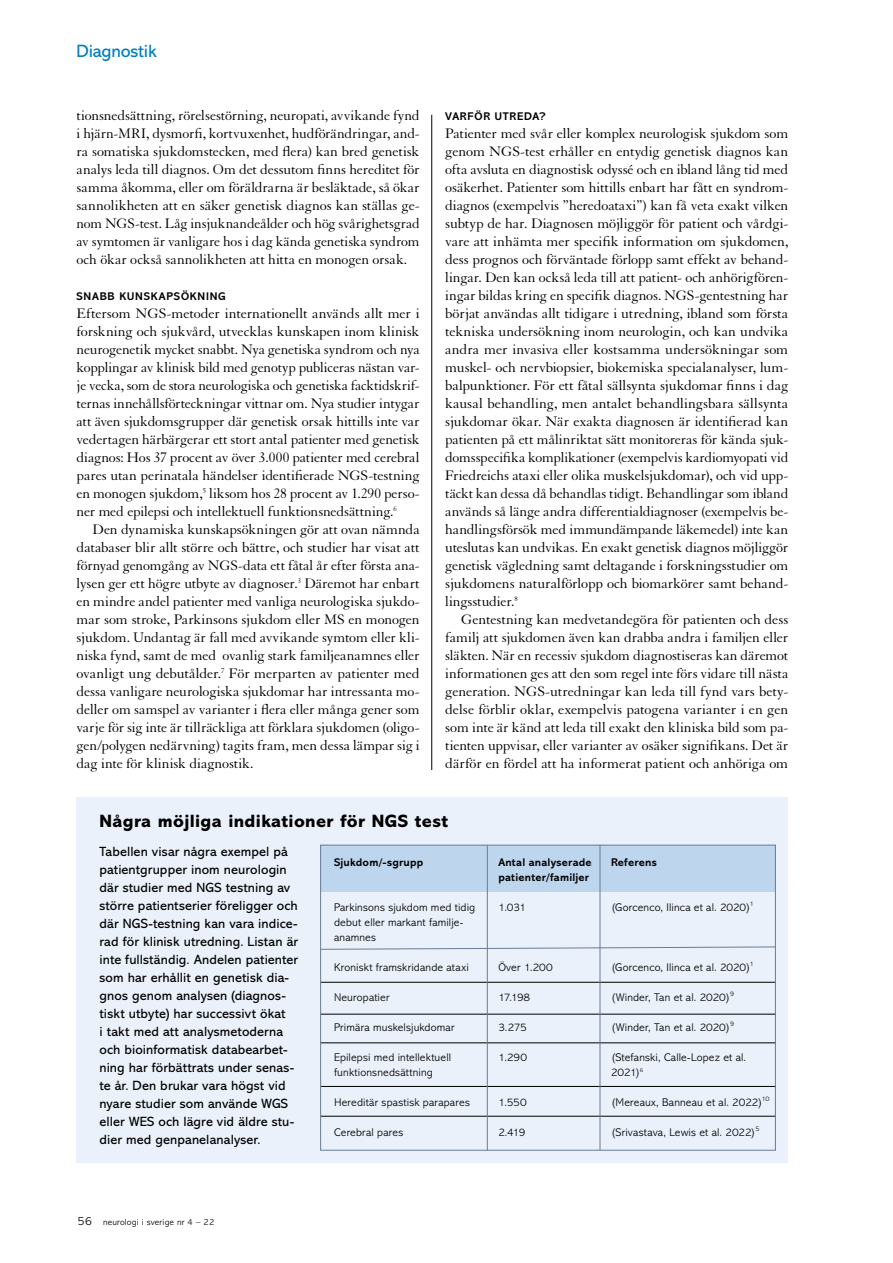
<style>
.page{position:relative;width:893px;height:1263px;background:#fff}
.page>*{position:absolute;margin:0;border:0;box-sizing:border-box;transform-origin:0 0}
.t1{font:800 18px "Abadi MT Std";letter-spacing:.02em;color:#000}
.t2{font:18px "Abadi MT Std";letter-spacing:-.01em;color:#0080bc}
.t3{font:15px/18px "Granjon LT Std";letter-spacing:-.01em;color:#000;text-align:justify}
.t4{font:13.5px/18px "Abadi MT Std";letter-spacing:.01em;color:#000}
.t5{font:300 11.25px/15px "Abadi MT Std";letter-spacing:.015em;color:#000}
.t6{font:700 11.25px/15px "Abadi MT Std";letter-spacing:.025em;color:#000}
.t7{font:700 11.25px "Abadi MT Std";letter-spacing:.07em;color:#000}
.t8{font:300 9px "Abadi MT Std";letter-spacing:.02em;color:#000}
.s1{font-size:12px}
</style>
<div class="page">
<hr style="left:431px;top:115px;width:1px;height:1065px;background:#000">
<div style="left:412px;top:770px;width:39px;height:454px;background:#fff"></div>
<div style="left:77px;top:797px;width:711px;height:365px;background:#eaf1fa"></div>
<div style="left:321px;top:845px;width:455px;height:47px;background:#bdd6ed"></div>
<svg style="left:322px;top:946px;width:452px;height:4px"></svg>
<hr style="left:321px;top:982px;width:455px;height:1px;background:#000">
<hr style="left:321px;top:1014px;width:455px;height:1px;background:#000">
<hr style="left:321px;top:1042px;width:455px;height:1px;background:#000">
<hr style="left:321px;top:1086px;width:455px;height:1px;background:#000">
<hr style="left:321px;top:1116px;width:455px;height:1px;background:#000">
<hr style="left:487px;top:845px;width:1px;height:305px;background:#687c94">
<hr style="left:600px;top:845px;width:1px;height:305px;background:#687c94">
<div style="left:320px;top:845px;width:456px;height:305px;border:1px solid #687c94"></div>
<p class="t2" style="left:76px;top:41px;width:82px">Diagnostik</p>
<p class="t3" style="left:77px;top:107px;width:345px">tionsnedsättning, rörelsestörning, neuropati, avvikande fynd i hjärn-MRI, dysmorfi, kortvuxenhet, hudförändringar, and&shy;ra somatiska sjukdomstecken, med flera) kan bred genetisk analys leda till diagnos. Om det dessutom finns hereditet för samma åkomma, eller om föräldrarna är besläktade, så ökar sannolikheten att en säker genetisk diagnos kan ställas ge&shy;nom NGS-test. Låg insjuknandeålder och hög svårighetsgrad av symtomen är vanligare hos i dag kända genetiska syndrom och ökar också sannolikheten att hitta en monogen orsak.</p>
<p class="t7" style="left:77px;top:290px;width:150px">SNABB KUNSKAPSÖKNING</p>
<p class="t3" style="left:77px;top:305px;width:345px">Eftersom NGS-metoder internationellt används allt mer i forskning och sjukvård, utvecklas kunskapen inom klinisk neurogenetik mycket snabbt. Nya genetiska syndrom och nya kopplingar av klinisk bild med genotyp publiceras nästan var&shy;je vecka, som de stora neurologiska och genetiska facktidskrif&shy;ternas innehållsförteckningar vittnar om. Nya studier intygar att även sjukdomsgrupper där genetisk orsak hittills inte var vedertagen härbärgerar ett stort antal patienter med genetisk diagnos: Hos 37 procent av över 3.000 patienter med cerebral pares utan perinatala händelser identifierade NGS-testning en monogen sjukdom,<sup>5</sup> liksom hos 28 procent av 1.290 perso&shy;ner med epilepsi och intellektuell funktionsnedsättning.<sup>6</sup></p>
<p class="t3" style="left:77px;top:521px;width:345px;text-indent:16px">Den dynamiska kunskapsökningen gör att ovan nämnda databaser blir allt större och bättre, och studier har visat att förnyad genomgång av NGS-data ett fåtal år efter första ana&shy;lysen ger ett högre utbyte av diagnoser.<sup>3</sup> Däremot har enbart en mindre andel patienter med vanliga neurologiska sjukdo&shy;mar som stroke, Parkinsons sjukdom eller MS en monogen sjukdom. Undantag är fall med avvikande symtom eller kli&shy;niska fynd, samt de med ovanlig stark familjeanamnes eller ovanligt ung debutålder.<sup>7</sup> För merparten av patienter med dessa vanligare neurologiska sjukdomar har intressanta mo&shy;deller om samspel av varianter i flera eller många gener som varje för sig inte är tillräckliga att förklara sjukdomen (oligo&shy;gen/polygen nedärvning) tagits fram, men dessa lämpar sig i dag inte för klinisk diagnostik.</p>
<p class="t7" style="left:445px;top:110px;width:102px">VARFÖR UTREDA?</p>
<p class="t3" style="left:445px;top:125px;width:345px">Patienter med svår eller komplex neurologisk sjukdom som genom NGS-test erhåller en entydig genetisk diagnos kan ofta avsluta en diagnostisk odyssé och en ibland lång tid med osäkerhet. Patienter som hittills enbart har fått en syndrom&shy;diagnos (exempelvis ”heredoataxi”) kan få veta exakt vilken subtyp de har. Diagnosen möjliggör för patient och vårdgi&shy;vare att inhämta mer specifik information om sjukdomen, dess prognos och förväntade förlopp samt effekt av behand&shy;lingar. Den kan också leda till att patient- och anhörigfören&shy;ingar bildas kring en specifik diagnos. NGS-gentestning har börjat användas allt tidigare i utredning, ibland som första tekniska undersökning inom neurologin, och kan undvika andra mer invasiva eller kostsamma undersökningar som muskel- och nervbiopsier, biokemiska specialanalyser, lum&shy;balpunktioner. För ett fåtal sällsynta sjukdomar finns i dag kausal behandling, men antalet behandlingsbara sällsynta sjukdomar ökar. När exakta diagnosen är identifierad kan patienten på ett målinriktat sätt monitoreras för kända sjuk&shy;domsspecifika komplikationer (exempelvis kardiomyopati vid Friedreichs ataxi eller olika muskelsjukdomar), och vid upp&shy;täckt kan dessa då behandlas tidigt. Behandlingar som ibland används så länge andra differentialdiagnoser (exempelvis be&shy;handlingsförsök med immundämpande läkemedel) inte kan uteslutas kan undvikas. En exakt genetisk diagnos möjliggör genetisk vägledning samt deltagande i forskningsstudier om sjukdomens naturalförlopp och biomarkörer samt behand&shy;lingsstudier.<sup>8</sup></p>
<p class="t3" style="left:445px;top:611px;width:345px;text-indent:16px">Gentestning kan medvetandegöra för patienten och dess familj att sjukdomen även kan drabba andra i familjen eller släkten. När en recessiv sjukdom diagnostiseras kan däremot informationen ges att den som regel inte förs vidare till nästa generation. NGS-utredningar kan leda till fynd vars bety&shy;delse förblir oklar, exempelvis patogena varianter i en gen som inte är känd att leda till exakt den kliniska bild som pa&shy;tienten uppvisar, eller varianter av osäker signifikans. Det är därför en fördel att ha informerat patient och anhöriga om</p>
<p class="t1" style="left:99px;top:810px;width:350px">Några möjliga indikationer för NGS test</p>
<p class="t6" style="left:334px;top:854px;width:91px">Sjukdom/-sgrupp</p>
<p class="t5" style="left:334px;top:899px;width:143px">Parkinsons sjukdom med tidig debut eller markant familje&shy;anamnes</p>
<p class="t5" style="left:334px;top:959px;width:136px">Kroniskt framskridande ataxi</p>
<p class="t5" style="left:334px;top:989px;width:57px">Neuropatier</p>
<p class="t5" style="left:334px;top:1019px;width:122px">Primära muskelsjukdomar</p>
<p class="t5" style="left:334px;top:1049px;width:119px">Epilepsi med intellektuell funktionsnedsättning</p>
<p class="t5" style="left:334px;top:1094px;width:137px">Hereditär spastisk parapares</p>
<p class="t5" style="left:334px;top:1124px;width:71px">Cerebral pares</p>
<p class="t4" style="left:99px;top:843px;width:200px">Tabellen visar några exempel på patientgrupper inom neurologin där studier med NGS testning av större patientserier föreligger och där NGS-testning kan vara indice&shy;rad för klinisk utredning. Listan är inte fullständig. Andelen patienter som har erhållit en genetisk dia&shy;gnos genom analysen (diagnos&shy;tiskt utbyte) har successivt ökat<br>i takt med att analysmetoderna och bioinformatisk databearbet&shy;ning har förbättrats under senas&shy;te år. Den brukar vara högst vid nyare studier som använde WGS eller WES och lägre vid äldre stu&shy;dier med genpanelanalyser.</p>
<p class="t6" style="left:498px;top:854px;width:95px">Antal analyserade patienter/familjer</p>
<p class="t5" style="left:498px;top:899px;width:29px">1.031</p>
<p class="t5" style="left:498px;top:959px;width:56px">Över 1.200</p>
<p class="t5" style="left:498px;top:989px;width:33px">17.198</p>
<p class="t5" style="left:498px;top:1019px;width:30px">3.275</p>
<p class="t5" style="left:498px;top:1049px;width:30px">1.290</p>
<p class="t5" style="left:498px;top:1094px;width:30px">1.550</p>
<p class="t5" style="left:498px;top:1124px;width:29px">2.419</p>
<p class="t6" style="left:611px;top:854px;width:47px">Referens</p>
<p class="t5" style="left:611px;top:899px;width:144px">(Gorcenco, Ilinca et al. 2020)<sup>1</sup></p>
<p class="t5" style="left:611px;top:959px;width:144px">(Gorcenco, Ilinca et al. 2020)<sup>1</sup></p>
<p class="t5" style="left:611px;top:989px;width:125px">(Winder, Tan et al. 2020)<sup>9</sup></p>
<p class="t5" style="left:611px;top:1019px;width:125px">(Winder, Tan et al. 2020)<sup>9</sup></p>
<p class="t5" style="left:611px;top:1049px;width:137px">(Stefanski, Calle-Lopez et al.<br>2021)<sup>6</sup></p>
<p class="t5" style="left:611px;top:1094px;width:160px">(Mereaux, Banneau et al. 2022)<sup>10</sup></p>
<p class="t5" style="left:611px;top:1124px;width:150px">(Srivastava, Lewis et al. 2022)<sup>5</sup></p>
<p class="t8" style="left:78px;top:1217px;width:138px"><span class="s1">56</span> neurologi i sverige nr 4 – 22</p>
</div>
